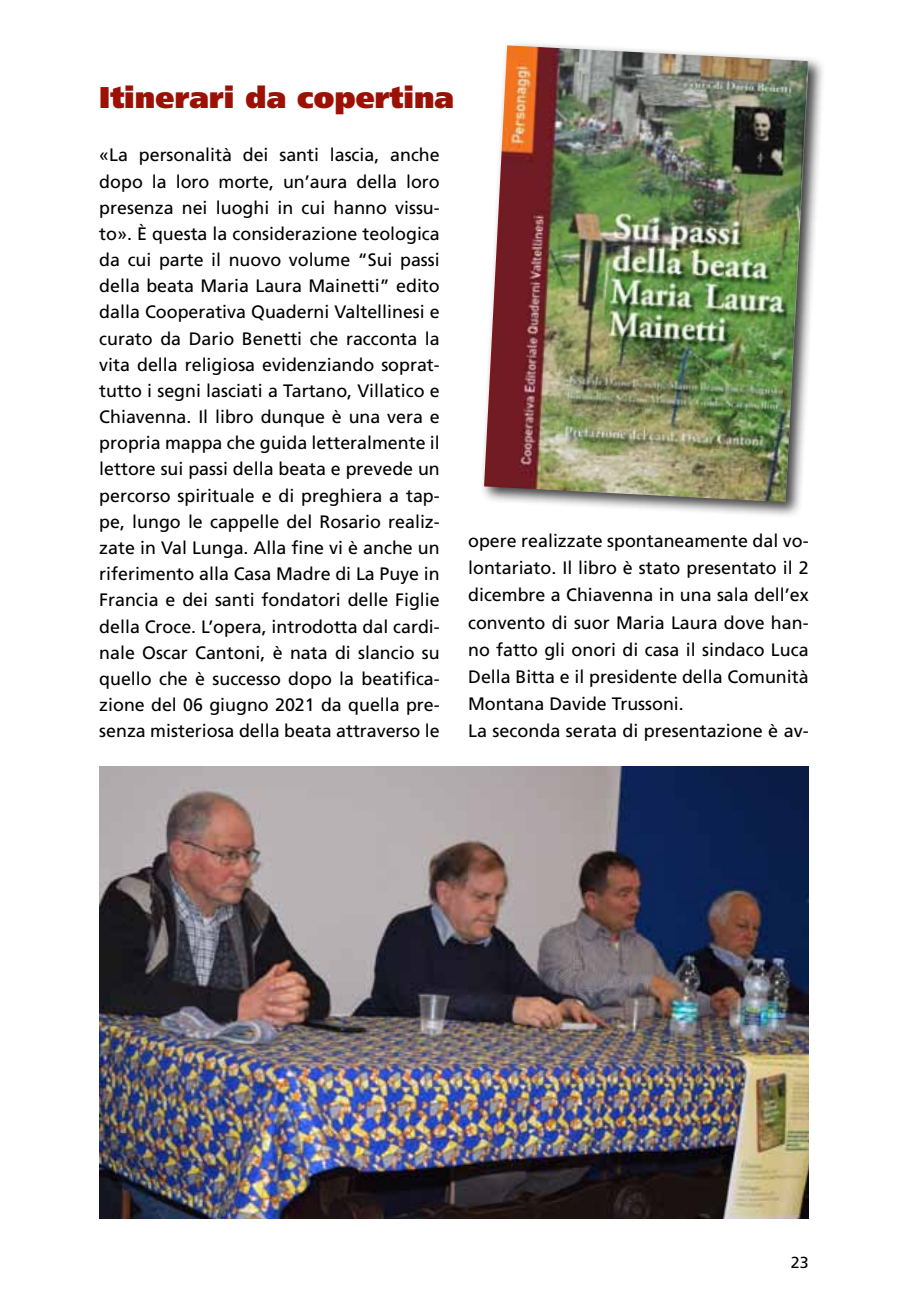
<style>
.page{position:relative;width:908px;height:1304px;background:#fff}
.page>*{position:absolute;margin:0;border:0;box-sizing:border-box;transform-origin:0 0}
.t1{font:900 30px "Frutiger";color:#9c1006}
.t2{font:18px/26.2px "Frutiger";color:#000;text-align:justify}
.t3{font:16px "Frutiger";color:#000}
</style>
<div class="page">
<div style="left:479px;top:41px;width:345px;height:477px;background:#000;opacity:.75"></div>
<img style="left:484px;top:45px;width:324px;height:457px">
<img style="left:99px;top:767px;width:709px;height:452px">
<h1 class="t1" style="left:99px;top:79px;width:356px">Itinerari da copertina</h1>
<p class="t2" style="left:99px;top:142px;width:342px">«La personalità dei santi lascia, anche dopo la loro morte, un’aura della loro presenza nei luoghi in cui hanno vissu&shy;to». È questa la considerazione teologica da cui parte il nuovo volume “Sui passi della beata Maria Laura Mainetti” edito dalla Cooperativa Quaderni Valtellinesi e curato da Dario Benetti che racconta la vita della religiosa evidenziando soprat&shy;tutto i segni lasciati a Tartano, Villatico e Chiavenna. I l libro dunque è una vera e propria mappa che guida letteralmente il lettore sui passi della beata e prevede un percorso spirituale e di preghiera a tap&shy;pe, lungo le cappelle del Rosario realiz&shy;zate in Val Lunga. Alla fine vi è anche un riferimento alla Casa Madre di La Puye in Francia e dei santi fondatori delle Figlie della Croce. L’opera, introdotta dal cardi&shy;nale Oscar Cantoni, è nata di slancio su quello che è successo dopo la beatifica&shy;zione del 06 giugno 2021 da quella pre&shy;senza misteriosa della beata attraverso le</p>
<p class="t2" style="left:468px;top:527px;width:342px;line-height:27.2px;text-align:left">opere realizzate spontaneamente dal vo&shy;lontariato. I l libro è stato presentato il 2 dicembre a Chiavenna in una sala dell’ex convento di suor Maria Laura dove han&shy;no fatto gli onori di casa il sindaco Luca Della B itta e il presidente della Comunità Montana Davide Trussoni.<br>La seconda serata di presentazione è av-</p>
<p class="t3" style="left:790px;top:1253px;width:19px">23</p>
</div>
